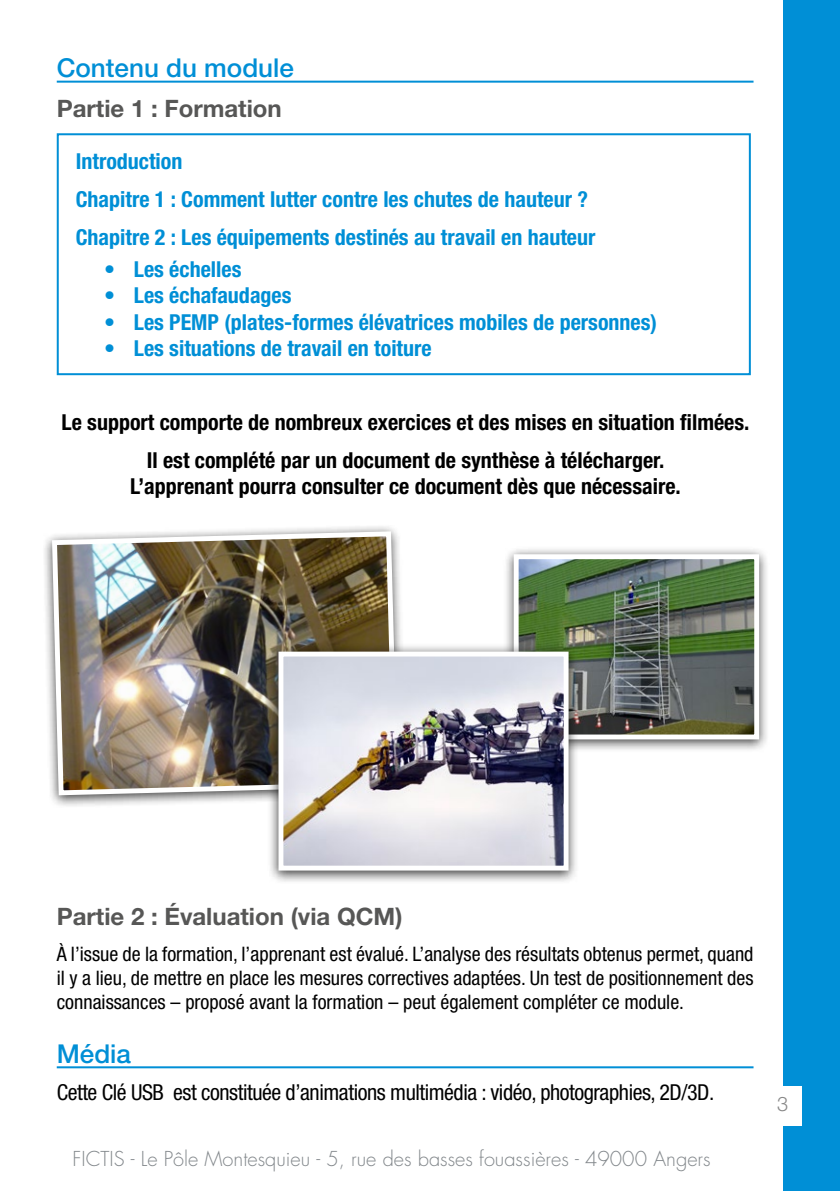
<style>
.page{position:relative;width:840px;height:1191px;background:#fff}
.page>*{position:absolute;margin:0;border:0;box-sizing:border-box;transform-origin:0 0}
.t1{font:500 26px "Helvetica Neue";color:#008fd6}
.t2{font:700 24px "Helvetica Neue LT Std";color:#575756}
.t3{font:700 condensed 22px/37.8px "Helvetica Neue";color:#008fd6}
.t4{font:700 condensed 22px/37.8px "Helvetica Neue";color:#000;text-align:center}
.t5{font:condensed 22px "Helvetica Neue";letter-spacing:-.02em;color:#000}
.t6{font:condensed 20px/24px "Helvetica Neue";color:#000;text-align:justify}
.t7{font:300 20px "Futura";color:#82878b}
.t8{font:300 20px "Helvetica Neue LT Std";color:#878787}
</style>
<div class="page">
<div style="left:782px;top:0;width:57px;height:1191px;background:#008fd6"></div>
<div style="left:764px;top:1086px;width:37px;height:39px;background:#fff"></div>
<hr style="left:57px;top:81px;width:696px;height:2px;background:#008fd6">
<hr style="left:57px;top:1066px;width:696px;height:2px;background:#008fd6">
<div style="left:57px;top:133px;width:693px;height:242px;border:2px solid #008fd6"></div>
<div style="left:42px;top:524px;width:365px;height:284px;background:#000;opacity:.75"></div>
<img style="left:49px;top:529px;width:351px;height:269px">
<div style="left:502px;top:546px;width:267px;height:207px;background:#000;opacity:.75"></div>
<img style="left:519px;top:560px;width:233px;height:173px">
<div style="left:513px;top:554px;width:245px;height:185px;border:5px solid #fff"></div>
<div style="left:267px;top:643px;width:312px;height:241px;background:#000;opacity:.75"></div>
<img style="left:284px;top:657px;width:278px;height:207px">
<div style="left:278px;top:651px;width:290px;height:219px;border:5px solid #fff"></div>
<h1 class="t1" style="left:57px;top:52px;width:238px">Contenu du module</h1>
<p class="t2" style="left:57px;top:94px;width:226px">Partie 1 : Formation</p>
<p class="t3" style="left:76px;top:142px;width:521px">Introduction<br>Chapitre 1 : Comment lutter contre les chutes de hauteur ?<br>Chapitre 2 : Les équipements destinés au travail en hauteur</p>
<p class="t3" style="left:104px;top:250px;width:139px">• Les échelles</p>
<p class="t3" style="left:104px;top:276px;width:189px">• Les échafaudages</p>
<p class="t3" style="left:104px;top:303px;width:554px">• Les PEMP (plates-formes élévatrices mobiles de personnes)</p>
<p class="t3" style="left:104px;top:329px;width:329px">• Les situations de travail en toiture</p>
<p class="t4" style="left:62px;top:403px;width:689px">Le support comporte de nombreux exercices et des mises en situation filmées.<br>Il est complété par un document de synthèse à télécharger.</p>
<p class="t4" style="left:130px;top:467px;width:552px">L’apprenant pourra consulter ce document dès que nécessaire.</p>
<p class="t2" style="left:57px;top:902px;width:347px">Partie 2 : Évaluation (via QCM)</p>
<p class="t6" style="left:57px;top:941px;width:698px">À l’issue de la formation, l’apprenant est évalué. L’analyse des résultats obtenus permet, quand il y a lieu, de mettre en place les mesures correctives adaptées. Un test de positionnement des connaissances – proposé avant la formation – peut également compléter ce module.</p>
<h1 class="t1" style="left:57px;top:1038px;width:76px">Média</h1>
<p class="t5" style="left:57px;top:1079px;width:658px">Cette Clé USB est constituée d’animations multimédia : vidéo, photographies, 2D/3D.</p>
<p class="t7" style="left:73px;top:1145px;width:639px">FICTIS - Le Pôle Montesquieu - 5, rue des basses fouassières - 49000 Angers</p>
<p class="t8" style="left:776px;top:1091px;width:13px">3</p>
</div>
